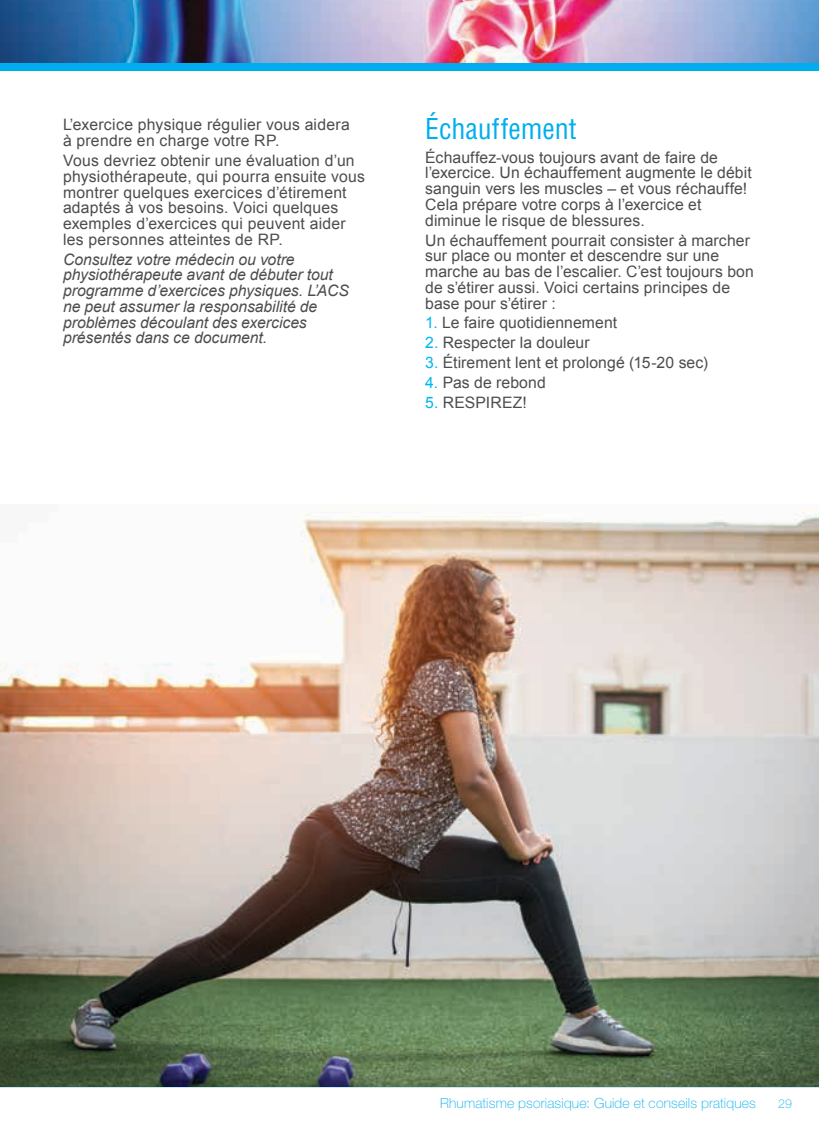
<style>
.page{position:relative;width:819px;height:1134px;background:#fff}
.page>*{position:absolute;margin:0;border:0;box-sizing:border-box;transform-origin:0 0}
.t1{font:condensed 28px "Helvetica LT Std";color:#00aeef}
.t2{font:15.75px/15.8px "Arial";letter-spacing:.01em;color:#4d4d4f}
.t3{font:italic 15.75px/15.8px "Arial";letter-spacing:-.005em;color:#4d4d4f}
.t4{font:100 14px "Helvetica Neue LT Std";letter-spacing:.01em;color:#00aeef}
.t5{font:100 12.25px "Helvetica Neue LT Std";color:#00aeef}
.s1{color:#00b6f1}
</style>
<div class="page">
<img style="left:0;top:0;width:819px;height:63px">
<div style="left:0;top:63px;width:819px;height:8px;background:#00aeef"></div>
<img style="left:0;top:509px;width:819px;height:578px">
<p class="t2" style="left:63px;top:117px;width:288px">L’exercice physique régulier vous aidera à prendre en charge votre RP.</p>
<p class="t2" style="left:63px;top:153px;width:304px">Vous devriez obtenir une évaluation d’un physiothérapeute, qui pourra ensuite vous montrer quelques exercices d’étirement adaptés à vos besoins. Voici quelques exemples d’exercices qui peuvent aider les personnes atteintes de RP.</p>
<p class="t3" style="left:63px;top:251px;width:288px">Consultez votre médecin ou votre physiothérapeute avant de débuter tout programme d’exercices physiques. L’ACS ne peut assumer la responsabilité de problèmes découlant des exercices présentés dans ce document.</p>
<h1 class="t1" style="left:425px;top:111px;width:153px">Échauffement</h1>
<p class="t2" style="left:425px;top:149px;width:328px">Échauffez-vous toujours avant de faire de l’exercice. Un échauffement augmente le débit sanguin vers les muscles – et vous réchauffe!<br>Cela prépare votre corps à l’exercice et diminue le risque de blessures.</p>
<p class="t2" style="left:425px;top:232px;width:330px">Un échauffement pourrait consister à marcher sur place ou monter et descendre sur une marche au bas de l’escalier. C’est toujours bon de s’étirer aussi. Voici certains principes de base pour s’étirer :</p>
<p class="t2" style="left:425px;top:315px;width:193px"><span class="s1">1.</span> Le faire quotidiennement</p>
<p class="t2" style="left:425px;top:335px;width:166px"><span class="s1">2.</span> Respecter la douleur</p>
<p class="t2" style="left:425px;top:355px;width:284px"><span class="s1">3.</span> Étirement lent et prolongé (15-20 sec)</p>
<p class="t2" style="left:425px;top:375px;width:122px"><span class="s1">4.</span> Pas de rebond</p>
<p class="t2" style="left:425px;top:395px;width:103px"><span class="s1">5.</span> RESPIREZ!</p>
<p class="t4" style="left:440px;top:1095px;width:317px">Rhumatisme psoriasique: Guide et conseils pratiques</p>
<p class="t5" style="left:778px;top:1096px;width:15px">29</p>
</div>
